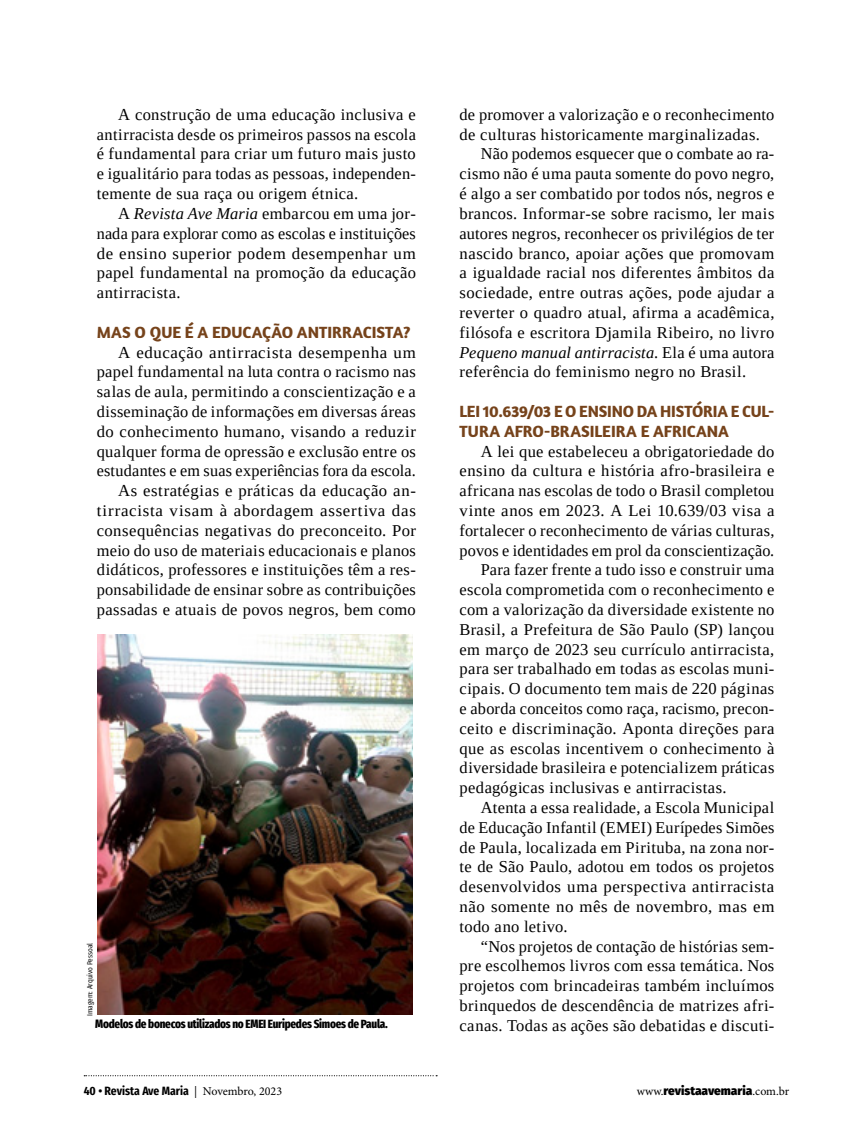
<style>
.page{position:relative;width:851px;height:1127px;background:#fff}
.page>*{position:absolute;margin:0;border:0;box-sizing:border-box;transform-origin:0 0}
.t1{font:16.5px/19.8px "Tinos";letter-spacing:.02em;color:#000;text-align:justify}
.t2{font:700 16.5px/19.8px "Amaranth";letter-spacing:-.005em;color:#76431b}
.t3{font:italic 16.5px "Tinos";letter-spacing:.01em;color:#000}
.t4{font:800 extra-condensed 12px "Fira Sans";letter-spacing:-.02em;color:#000}
.t5{font:700 12px "Fira Sans Condensed";color:#000}
.t6{font:900 12px "Fira Sans";color:#000}
.t7{font:7.5px "Fira Sans Condensed";color:#000}
.s1{font-style:italic}
.s2{font-style:normal}
.s3{font-family:"Minion Pro";font-weight:400}
</style>
<div class="page">
<img style="left:98px;top:634px;width:314px;height:380px">
<svg style="left:84px;top:1075px;width:353px;height:1px"></svg>
<p class="t1" style="left:97px;top:104px;width:320px;text-indent:21px">A construção de uma educação inclusiva e antirracista desde os primeiros passos na escola é fundamental para criar um futuro mais justo e igualitário para todas as pessoas, independen&shy;temente de sua raça ou origem étnica.</p>
<p class="t1" style="left:97px;top:203px;width:320px;text-indent:21px">A <span class="s1">Revista Ave Maria</span> embarcou em uma jor&shy;nada para explorar como as escolas e instituições de ensino superior podem desempenhar um papel fundamental na promoção da educação antirracista.</p>
<p class="t2" style="left:97px;top:322px;width:315px">MAS O QUE É A EDUCAÇÃO ANTIRRACISTA?</p>
<p class="t1" style="left:97px;top:342px;width:320px;text-align:right">A educação antirracista desempenha um papel fundamental na luta contra o racismo nas salas de aula, permitindo a conscientização e a disseminação de informações em diversas áreas do conhecimento humano, visando a reduzir qualquer forma de opressão e exclusão entre os estudantes e em suas experiências fora da escola.<br>As estratégias e práticas da educação an&shy;tirracista visam à abordagem assertiva das consequências negativas do preconceito. Por meio do uso de materiais educacionais e planos didáticos, professores e instituições têm a res&shy;ponsabilidade de ensinar sobre as contribuições passadas e atuais de povos negros, bem como</p>
<p class="t7" style="left:83px;top:1016px;width:75px;rotate:-90deg">Imagem: Arquivo Pessoal</p>
<p class="t4" style="left:95px;top:1013px;width:294px">Modelos de bonecos utilizados no EMEI Euripedes Simoes de Paula.</p>
<p class="t1" style="left:459px;top:104px;width:316px">de promover a valorização e o reconhecimento</p>
<p class="t1" style="left:459px;top:124px;width:302px">de culturas historicamente marginalizadas.</p>
<p class="t1" style="left:480px;top:144px;width:295px">Não podemos esquecer que o combate ao ra-</p>
<p class="t1" style="left:459px;top:164px;width:316px">cismo não é uma pauta somente do povo negro,</p>
<p class="t1" style="left:459px;top:184px;width:316px">é algo a ser combatido por todos nós, negros e</p>
<p class="t1" style="left:459px;top:203px;width:316px">brancos. Informar-se sobre racismo, ler mais</p>
<p class="t1" style="left:459px;top:223px;width:316px">autores negros, reconhecer os privilégios de ter</p>
<p class="t1" style="left:459px;top:243px;width:316px">nascido branco, apoiar ações que promovam</p>
<p class="t1" style="left:459px;top:263px;width:316px">a igualdade racial nos diferentes âmbitos da</p>
<p class="t1" style="left:459px;top:283px;width:316px">sociedade, entre outras ações, pode ajudar a</p>
<p class="t1" style="left:459px;top:302px;width:316px">reverter o quadro atual, afirma a acadêmica,</p>
<p class="t1" style="left:459px;top:322px;width:316px">filósofa e escritora Djamila Ribeiro, no livro</p>
<p class="t3" style="left:459px;top:341px;width:316px">Pequeno manual antirracista<span class="s2">. Ela é uma autora</span></p>
<p class="t1" style="left:459px;top:362px;width:288px">referência do feminismo negro no Brasil.</p>
<p class="t2" style="left:459px;top:401px;width:316px">LEI 10.639/03 E O ENSINO DA HISTÓRIA E CUL-<br>TURA AFRO-BRASILEIRA E AFRICANA</p>
<p class="t1" style="left:480px;top:441px;width:295px">A lei que estabeleceu a obrigatoriedade do</p>
<p class="t1" style="left:459px;top:461px;width:316px">ensino da cultura e história afro-brasileira e</p>
<p class="t1" style="left:459px;top:481px;width:316px">africana nas escolas de todo o Brasil completou</p>
<p class="t1" style="left:459px;top:500px;width:316px">vinte anos em 2023. A Lei 10.639/03 visa a</p>
<p class="t1" style="left:459px;top:520px;width:316px">fortalecer o reconhecimento de várias culturas,</p>
<p class="t1" style="left:459px;top:540px;width:316px">povos e identidades em prol da conscientização.</p>
<p class="t1" style="left:480px;top:560px;width:295px">Para fazer frente a tudo isso e construir uma</p>
<p class="t1" style="left:459px;top:580px;width:316px">escola comprometida com o reconhecimento e</p>
<p class="t1" style="left:459px;top:599px;width:316px">com a valorização da diversidade existente no</p>
<p class="t1" style="left:459px;top:619px;width:316px">Brasil, a Prefeitura de São Paulo (SP) lançou</p>
<p class="t1" style="left:459px;top:639px;width:316px">em março de 2023 seu currículo antirracista,</p>
<p class="t1" style="left:459px;top:659px;width:316px">para ser trabalhado em todas as escolas muni-</p>
<p class="t1" style="left:459px;top:679px;width:316px">cipais. O documento tem mais de 220 páginas</p>
<p class="t1" style="left:459px;top:698px;width:316px">e aborda conceitos como raça, racismo, precon-</p>
<p class="t1" style="left:459px;top:718px;width:316px">ceito e discriminação. Aponta direções para</p>
<p class="t1" style="left:459px;top:738px;width:316px">que as escolas incentivem o conhecimento à</p>
<p class="t1" style="left:459px;top:758px;width:316px">diversidade brasileira e potencializem práticas</p>
<p class="t1" style="left:459px;top:778px;width:268px">pedagógicas inclusivas e antirracistas.</p>
<p class="t1" style="left:480px;top:797px;width:295px">Atenta a essa realidade, a Escola Municipal</p>
<p class="t1" style="left:459px;top:817px;width:316px">de Educação Infantil (EMEI) Eurípedes Simões</p>
<p class="t1" style="left:459px;top:837px;width:316px">de Paula, localizada em Pirituba, na zona nor-</p>
<p class="t1" style="left:459px;top:857px;width:316px">te de São Paulo, adotou em todos os projetos</p>
<p class="t1" style="left:459px;top:877px;width:316px">desenvolvidos uma perspectiva antirracista</p>
<p class="t1" style="left:459px;top:896px;width:316px">não somente no mês de novembro, mas em</p>
<p class="t1" style="left:459px;top:916px;width:110px">todo ano letivo.</p>
<p class="t1" style="left:480px;top:936px;width:295px">“Nos projetos de contação de histórias sem-</p>
<p class="t1" style="left:459px;top:956px;width:316px">pre escolhemos livros com essa temática. Nos</p>
<p class="t1" style="left:459px;top:976px;width:316px">projetos com brincadeiras também incluímos</p>
<p class="t1" style="left:459px;top:995px;width:316px">brinquedos de descendência de matrizes afri-</p>
<p class="t1" style="left:459px;top:1015px;width:316px">canas. Todas as ações são debatidas e discuti-</p>
<p class="t5" style="left:84px;top:1080px;width:200px">40 • Revista Ave Maria <span class="s3">| Novembro, 2023</span></p>
<p class="t6" style="left:636px;top:1080px;width:154px"><span class="s3">www.</span>revistaavemaria<span class="s3">.com.br</span></p>
</div>
